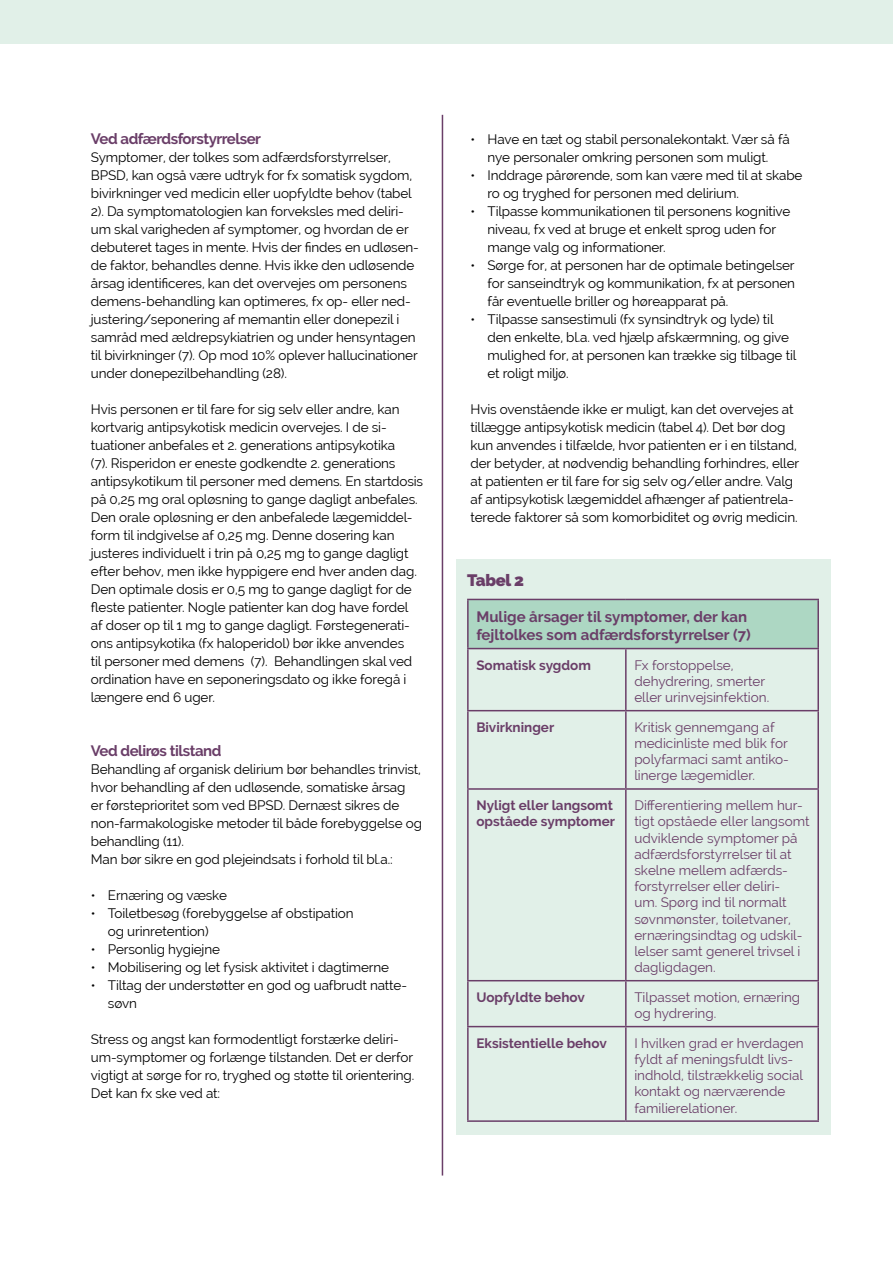
<style>
.page{position:relative;width:893px;height:1263px;background:#fff}
.page>*{position:absolute;margin:0;border:0;box-sizing:border-box;transform-origin:0 0}
.t1{font:900 16.5px "Raleway";letter-spacing:-.02em;color:#6a3e68}
.t2{font:700 15px/18px "Raleway";letter-spacing:-.005em;color:#6a3e68}
.t3{font:700 15px "Raleway";letter-spacing:-.03em;color:#6a3e68}
.t4{font:13.5px/18px "Raleway";letter-spacing:-.01em;color:#000}
.t5{font:13.5px/16.2px "Raleway";color:#6a3e68}
.t6{font:700 13.5px/16.2px "Raleway";color:#6a3e68}
</style>
<div class="page">
<div style="left:0;top:0;width:893px;height:44px;background:#e1f0e8"></div>
<hr style="left:442px;top:115px;width:1px;height:1060px;background:#6a3e68">
<div style="left:456px;top:559px;width:374px;height:575px;background:#e1f0e8"></div>
<div style="left:468px;top:599px;width:350px;height:49px;background:#add7c3"></div>
<hr style="left:467px;top:599px;width:159px;height:1px;background:#6a3e68">
<hr style="left:467px;top:600px;width:2px;height:48px;background:#6a3e68">
<hr style="left:626px;top:599px;width:193px;height:1px;background:#6a3e68">
<hr style="left:817px;top:600px;width:2px;height:48px;background:#6a3e68">
<hr style="left:467px;top:648px;width:159px;height:1px;background:#6a3e68">
<hr style="left:467px;top:649px;width:2px;height:61px;background:#6a3e68">
<hr style="left:626px;top:648px;width:193px;height:1px;background:#6a3e68">
<hr style="left:625px;top:649px;width:2px;height:61px;background:#6a3e68">
<hr style="left:817px;top:649px;width:2px;height:61px;background:#6a3e68">
<hr style="left:467px;top:710px;width:159px;height:1px;background:#6a3e68">
<hr style="left:467px;top:711px;width:2px;height:77px;background:#6a3e68">
<hr style="left:626px;top:710px;width:193px;height:1px;background:#6a3e68">
<hr style="left:625px;top:711px;width:2px;height:77px;background:#6a3e68">
<hr style="left:817px;top:711px;width:2px;height:77px;background:#6a3e68">
<hr style="left:467px;top:788px;width:159px;height:2px;background:#6a3e68">
<hr style="left:467px;top:790px;width:2px;height:190px;background:#6a3e68">
<hr style="left:626px;top:788px;width:193px;height:2px;background:#6a3e68">
<hr style="left:625px;top:790px;width:2px;height:190px;background:#6a3e68">
<hr style="left:817px;top:790px;width:2px;height:190px;background:#6a3e68">
<hr style="left:467px;top:980px;width:159px;height:1px;background:#6a3e68">
<hr style="left:467px;top:981px;width:2px;height:45px;background:#6a3e68">
<hr style="left:626px;top:980px;width:193px;height:1px;background:#6a3e68">
<hr style="left:625px;top:981px;width:2px;height:45px;background:#6a3e68">
<hr style="left:817px;top:981px;width:2px;height:45px;background:#6a3e68">
<hr style="left:467px;top:1026px;width:159px;height:1px;background:#6a3e68">
<hr style="left:467px;top:1027px;width:2px;height:93px;background:#6a3e68">
<hr style="left:626px;top:1026px;width:193px;height:1px;background:#6a3e68">
<hr style="left:625px;top:1027px;width:2px;height:93px;background:#6a3e68">
<hr style="left:817px;top:1027px;width:2px;height:93px;background:#6a3e68">
<hr style="left:467px;top:1120px;width:159px;height:2px;background:#6a3e68">
<hr style="left:626px;top:1120px;width:193px;height:2px;background:#6a3e68">
<p class="t3" style="left:91px;top:130px;width:172px">Ved adfærdsforstyrrelser</p>
<p class="t4" style="left:91px;top:148px;width:329px">Symptomer, der tolkes som adfærdsforstyrrelser, BPSD, kan også være udtryk for fx somatisk sygdom, bivirkninger ved medicin eller uopfyldte behov (tabel 2). Da symptomatologien kan forveksles med deliri&shy;um skal varigheden af symptomer, og hvordan de er debuteret tages in mente. Hvis der findes en udløsen&shy;de faktor, behandles denne. Hvis ikke den udløsende årsag identificeres, kan det overvejes om personens demens-behandling kan optimeres, fx op- eller ned&shy;justering/seponering af memantin eller donepezil i samråd med ældrepsykiatrien og under hensyntagen til bivirkninger (7). Op mod 10% oplever hallucinationer under donepezilbehandling (28).</p>
<p class="t4" style="left:91px;top:400px;width:334px">Hvis personen er til fare for sig selv eller andre, kan kortvarig antipsykotisk medicin overvejes. I de si&shy;tuationer anbefales et 2. generations antipsykotika<br>(7). Risperidon er eneste godkendte 2. generations antipsykotikum til personer med demens. En startdosis på 0,25 mg oral opløsning to gange dagligt anbefales.<br>Den orale opløsning er den anbefalede lægemiddel&shy;form til indgivelse af 0,25 mg. Denne dosering kan justeres individuelt i trin på 0,25 mg to gange dagligt efter behov, men ikke hyppigere end hver anden dag.<br>Den optimale dosis er 0,5 mg to gange dagligt for de fleste patienter. Nogle patienter kan dog have fordel af doser op til 1 mg to gange dagligt. Førstegenerati&shy;ons antipsykotika (fx haloperidol) bør ikke anvendes<br>til personer med demens (7). Behandlingen skal ved ordination have en seponeringsdato og ikke foregå i længere end 6 uger.</p>
<p class="t3" style="left:91px;top:742px;width:132px">Ved delirøs tilstand</p>
<p class="t4" style="left:91px;top:760px;width:333px">Behandling af organisk delirium bør behandles trinvist, hvor behandling af den udløsende, somatiske årsag<br>er førsteprioritet som ved BPSD. Dernæst sikres de non-farmakologiske metoder til både forebyggelse og behandling (11).<br>Man bør sikre en god plejeindsats i forhold til bl.a.:</p>
<p class="t4" style="left:91px;top:886px;width:138px">• Ernæring og væske</p>
<p class="t4" style="left:108px;top:904px;width:247px;text-indent:-17px">• Toiletbesøg (forebyggelse af obstipation og urinretention)</p>
<p class="t4" style="left:91px;top:940px;width:131px">• Personlig hygiejne</p>
<p class="t4" style="left:91px;top:958px;width:300px">• Mobilisering og let fysisk aktivitet i dagtimerne</p>
<p class="t4" style="left:108px;top:976px;width:301px;text-indent:-17px">• Tiltag der understøtter en god og uafbrudt natte&shy;søvn</p>
<p class="t4" style="left:91px;top:1030px;width:325px">Stress og angst kan formodentligt forstærke deliri&shy;um-symptomer og forlænge tilstanden. Det er derfor vigtigt at sørge for ro, tryghed og støtte til orientering.<br>Det kan fx ske ved at:</p>
<p class="t4" style="left:470px;top:130px;width:321px;text-align:center">• Have en tæt og stabil personalekontakt. Vær så få nye personaler omkring personen som muligt.</p>
<p class="t4" style="left:487px;top:166px;width:316px;text-indent:-17px">• Inddrage pårørende, som kan være med til at skabe ro og tryghed for personen med delirium.</p>
<p class="t4" style="left:487px;top:202px;width:304px;text-indent:-17px">• Tilpasse kommunikationen til personens kognitive niveau, fx ved at bruge et enkelt sprog uden for mange valg og informationer.</p>
<p class="t4" style="left:487px;top:256px;width:309px;text-align:justify;text-indent:-17px">• Sørge for, at personen har de optimale betingelser for sanseindtryk og kommunikation, fx at personen får eventuelle briller og høreapparat på.</p>
<p class="t4" style="left:487px;top:310px;width:310px;text-indent:-17px">• Tilpasse sansestimuli (fx synsindtryk og lyde) til den enkelte, bl.a. ved hjælp afskærmning, og give mulighed for, at personen kan trække sig tilbage til et roligt miljø.</p>
<p class="t4" style="left:470px;top:400px;width:330px">Hvis ovenstående ikke er muligt, kan det overvejes at tillægge antipsykotisk medicin (tabel 4). Det bør dog kun anvendes i tilfælde, hvor patienten er i en tilstand, der betyder, at nødvendig behandling forhindres, eller at patienten er til fare for sig selv og/eller andre. Valg af antipsykotisk lægemiddel afhænger af patientrela&shy;terede faktorer så som komorbiditet og øvrig medicin.</p>
<p class="t1" style="left:467px;top:570px;width:58px">Tabel 2</p>
<p class="t2" style="left:476px;top:608px;width:276px">Mulige årsager til symptomer, der kan fejltolkes som adfærdsforstyrrelser (7)</p>
<p class="t6" style="left:476px;top:657px;width:116px">Somatisk sygdom</p>
<p class="t5" style="left:634px;top:657px;width:136px">Fx forstoppelse, dehydrering, smerter eller urinvejsinfektion.</p>
<p class="t6" style="left:476px;top:719px;width:79px">Bivirkninger</p>
<p class="t5" style="left:634px;top:719px;width:156px">Kritisk gennemgang af medicinliste med blik for polyfarmaci samt antiko&shy;linerge lægemidler.</p>
<p class="t6" style="left:476px;top:797px;width:140px">Nyligt eller langsomt opståede symptomer</p>
<p class="t5" style="left:634px;top:797px;width:177px">Differentiering mellem hur&shy;tigt opståede eller langsomt udviklende symptomer på adfærdsforstyrrelser til at skelne mellem adfærds&shy;forstyrrelser eller deliri-<br>um. Spørg ind til normalt søvnmønster, toiletvaner, ernæringsindtag og udskil&shy;lelser samt generel trivsel i dagligdagen.</p>
<p class="t6" style="left:476px;top:989px;width:110px">Uopfyldte behov</p>
<p class="t5" style="left:634px;top:989px;width:167px">Tilpasset motion, ernæring og hydrering.</p>
<p class="t6" style="left:476px;top:1035px;width:132px">Eksistentielle behov</p>
<p class="t5" style="left:634px;top:1035px;width:171px">I hvilken grad er hverdagen fyldt af meningsfuldt livs&shy;indhold, tilstrækkelig social kontakt og nærværende familierelationer.</p>
</div>
